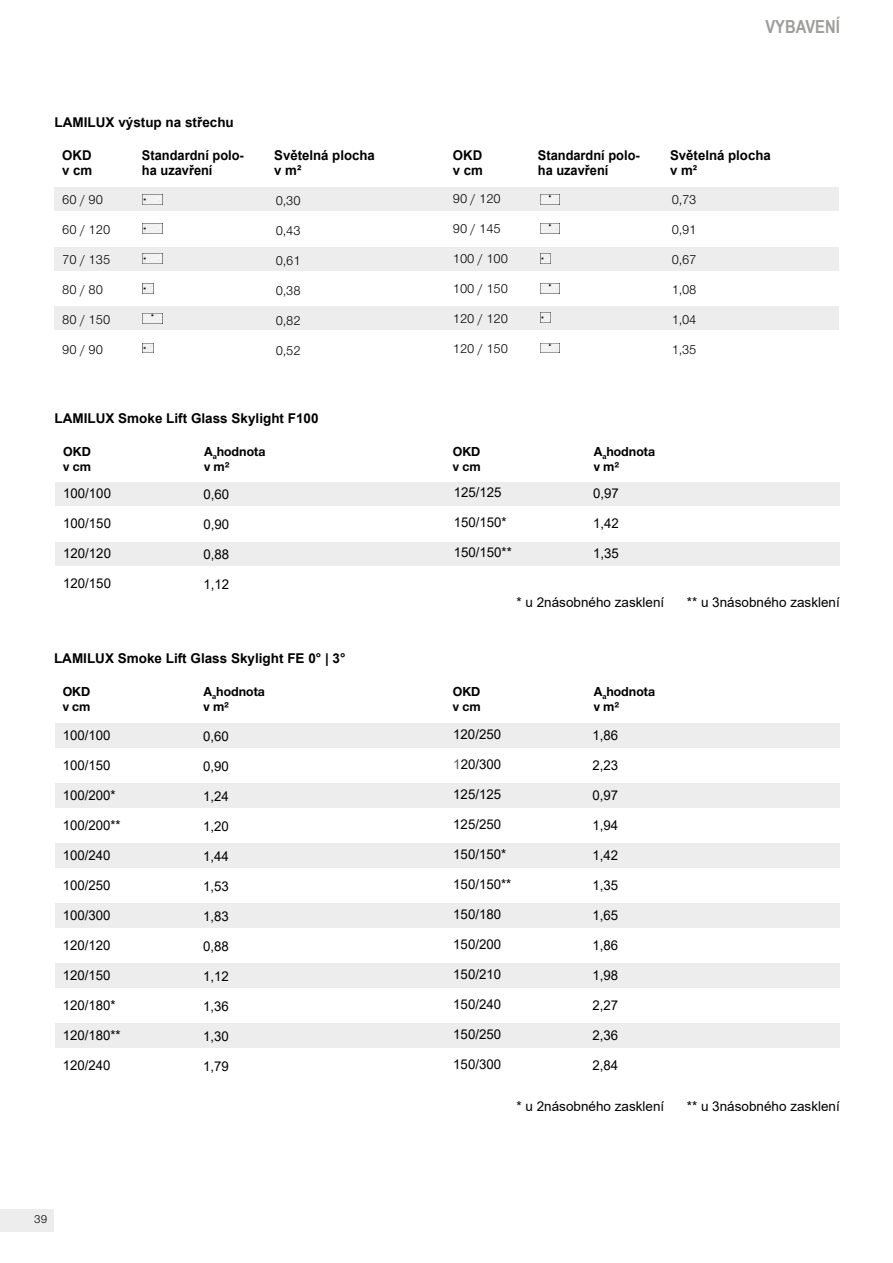
<style>
.page{position:relative;width:893px;height:1263px;background:#fff}
.page>*{position:absolute;margin:0;border:0;box-sizing:border-box;transform-origin:0 0}
.t1{font:700 18px "Arial Narrow";color:#9d9d9c}
.t2{font:13.5px "Arial";color:#000}
.t3{font:700 13.5px/15px "Arial";color:#000}
.t4{font:13.5px "Nimbus Sans Novus T";color:#000}
.t5{font:700 13.5px/15px "Nimbus Sans Novus T";color:#000}
.t6{font:700 13.5px/15px "Arial";color:#000;scale:.95 1}
.t7{font:12px "Nimbus Sans Novus T";color:#000}
.s1{color:#575756}
</style>
<div class="page">
<div style="left:54px;top:187px;width:784px;height:24px;background:#ededed"></div>
<div style="left:54px;top:247px;width:784px;height:24px;background:#ededed"></div>
<div style="left:54px;top:306px;width:784px;height:24px;background:#ededed"></div>
<svg style="left:540px;top:254px;width:11px;height:10px"></svg>
<svg style="left:540px;top:313px;width:11px;height:10px"></svg>
<img style="left:143px;top:194px;width:19px;height:7px">
<img style="left:143px;top:224px;width:19px;height:10px">
<img style="left:143px;top:257px;width:19px;height:7px">
<svg style="left:143px;top:283px;width:11px;height:10px"></svg>
<svg style="left:143px;top:343px;width:11px;height:10px"></svg>
<img style="left:143px;top:313px;width:19px;height:6px">
<img style="left:540px;top:194px;width:19px;height:10px">
<img style="left:540px;top:224px;width:19px;height:10px">
<img style="left:540px;top:283px;width:19px;height:10px">
<img style="left:540px;top:343px;width:19px;height:10px">
<div style="left:55px;top:724px;width:784px;height:24px;background:#ededed"></div>
<div style="left:55px;top:784px;width:784px;height:24px;background:#ededed"></div>
<div style="left:55px;top:843px;width:784px;height:25px;background:#ededed"></div>
<div style="left:55px;top:903px;width:784px;height:25px;background:#ededed"></div>
<div style="left:55px;top:963px;width:784px;height:24px;background:#ededed"></div>
<div style="left:55px;top:1023px;width:784px;height:24px;background:#ededed"></div>
<div style="left:55px;top:482px;width:784px;height:24px;background:#ededed"></div>
<div style="left:55px;top:542px;width:784px;height:24px;background:#ededed"></div>
<div style="left:0;top:1209px;width:54px;height:22px;background:#ededed"></div>
<p class="t3" style="left:55px;top:115px;width:181px">LAMILUX výstup na střechu</p>
<h1 class="t1" style="left:765px;top:13px;width:76px">VYBAVENÍ</h1>
<p class="t3" style="left:453px;top:147px;width:32px">OKD v cm</p>
<p class="t3" style="left:62px;top:148px;width:32px">OKD v cm</p>
<p class="t6" style="left:538px;top:148px;width:109px">Standardní polo&shy;ha uzavření</p>
<p class="t3" style="left:670px;top:148px;width:102px">Světelná plocha v m²</p>
<p class="t6" style="left:142px;top:148px;width:109px">Standardní polo&shy;ha uzavření</p>
<p class="t3" style="left:274px;top:148px;width:102px">Světelná plocha v m²</p>
<p class="t4" style="left:62px;top:191px;width:42px">60 / 90</p>
<p class="t4" style="left:62px;top:221px;width:50px">60 / 120</p>
<p class="t4" style="left:62px;top:251px;width:50px">70 / 135</p>
<p class="t4" style="left:62px;top:281px;width:42px">80 / 80</p>
<p class="t4" style="left:62px;top:311px;width:50px">80 / 150</p>
<p class="t4" style="left:62px;top:341px;width:42px">90 / 90</p>
<p class="t4" style="left:276px;top:192px;width:26px">0,30</p>
<p class="t4" style="left:276px;top:222px;width:26px">0,43</p>
<p class="t4" style="left:276px;top:252px;width:26px">0,61</p>
<p class="t4" style="left:276px;top:282px;width:26px">0,38</p>
<p class="t4" style="left:276px;top:312px;width:26px">0,82</p>
<p class="t4" style="left:276px;top:342px;width:26px">0,52</p>
<p class="t4" style="left:453px;top:190px;width:50px">90 / 120</p>
<p class="t4" style="left:453px;top:220px;width:50px">90 / 145</p>
<p class="t4" style="left:453px;top:250px;width:57px">100 / 100</p>
<p class="t4" style="left:453px;top:280px;width:57px">100 / 150</p>
<p class="t4" style="left:453px;top:310px;width:57px">120 / 120</p>
<p class="t4" style="left:453px;top:340px;width:57px">120 / 150</p>
<p class="t4" style="left:672px;top:191px;width:26px">0,73</p>
<p class="t4" style="left:672px;top:221px;width:26px">0,91</p>
<p class="t4" style="left:672px;top:251px;width:26px">0,67</p>
<p class="t4" style="left:672px;top:281px;width:26px">1,08</p>
<p class="t4" style="left:672px;top:311px;width:26px">1,04</p>
<p class="t4" style="left:672px;top:341px;width:26px">1,35</p>
<p class="t3" style="left:55px;top:411px;width:266px">LAMILUX Smoke Lift Glass Skylight F100</p>
<p class="t5" style="left:63px;top:444px;width:29px">OKD v cm</p>
<p class="t5" style="left:204px;top:444px;width:63px">A<sub>a</sub>hodnota v m²</p>
<p class="t2" style="left:63px;top:484px;width:49px">100/100</p>
<p class="t2" style="left:63px;top:514px;width:49px">100/150</p>
<p class="t2" style="left:63px;top:544px;width:49px">120/120</p>
<p class="t2" style="left:63px;top:574px;width:49px">120/150</p>
<p class="t2" style="left:204px;top:485px;width:27px">0,60</p>
<p class="t2" style="left:204px;top:515px;width:27px">0,90</p>
<p class="t2" style="left:204px;top:545px;width:27px">0,88</p>
<p class="t2" style="left:204px;top:575px;width:27px">1,12</p>
<p class="t3" style="left:54px;top:651px;width:293px">LAMILUX Smoke Lift Glass Skylight FE 0° | 3°</p>
<p class="t5" style="left:453px;top:444px;width:29px">OKD v cm</p>
<p class="t5" style="left:594px;top:444px;width:63px">A<sub>a</sub>hodnota v m²</p>
<p class="t2" style="left:454px;top:483px;width:49px">125/125</p>
<p class="t2" style="left:454px;top:513px;width:54px">150/150*</p>
<p class="t2" style="left:454px;top:543px;width:60px">150/150**</p>
<p class="t2" style="left:593px;top:484px;width:27px">0,97</p>
<p class="t2" style="left:593px;top:514px;width:27px">1,42</p>
<p class="t2" style="left:593px;top:544px;width:27px">1,35</p>
<p class="t2" style="left:516px;top:592px;width:149px">* u 2násobného zasklení</p>
<p class="t5" style="left:63px;top:684px;width:29px">OKD v cm</p>
<p class="t5" style="left:204px;top:684px;width:63px">A<sub>a</sub>hodnota v m²</p>
<p class="t5" style="left:453px;top:684px;width:29px">OKD v cm</p>
<p class="t5" style="left:594px;top:684px;width:63px">A<sub>a</sub>hodnota v m²</p>
<p class="t2" style="left:63px;top:725px;width:49px">100/100</p>
<p class="t2" style="left:63px;top:755px;width:49px">100/150</p>
<p class="t2" style="left:63px;top:785px;width:54px">100/200*</p>
<p class="t2" style="left:63px;top:815px;width:60px">100/200**</p>
<p class="t2" style="left:63px;top:845px;width:49px">100/240</p>
<p class="t2" style="left:63px;top:875px;width:49px">100/250</p>
<p class="t2" style="left:63px;top:905px;width:49px">100/300</p>
<p class="t2" style="left:63px;top:935px;width:49px">120/120</p>
<p class="t2" style="left:63px;top:965px;width:49px">120/150</p>
<p class="t2" style="left:63px;top:995px;width:54px">120/180*</p>
<p class="t2" style="left:63px;top:1025px;width:60px">120/180**</p>
<p class="t2" style="left:63px;top:1055px;width:49px">120/240</p>
<p class="t2" style="left:203px;top:726px;width:27px">0,60</p>
<p class="t2" style="left:203px;top:756px;width:27px">0,90</p>
<p class="t2" style="left:203px;top:786px;width:27px">1,24</p>
<p class="t2" style="left:203px;top:816px;width:27px">1,20</p>
<p class="t2" style="left:203px;top:846px;width:27px">1,44</p>
<p class="t2" style="left:203px;top:876px;width:27px">1,53</p>
<p class="t2" style="left:203px;top:906px;width:27px">1,83</p>
<p class="t2" style="left:203px;top:936px;width:27px">0,88</p>
<p class="t2" style="left:203px;top:966px;width:27px">1,12</p>
<p class="t2" style="left:203px;top:996px;width:27px">1,36</p>
<p class="t2" style="left:203px;top:1026px;width:27px">1,30</p>
<p class="t2" style="left:203px;top:1056px;width:27px">1,79</p>
<p class="t2" style="left:453px;top:724px;width:49px">120/250</p>
<p class="t2" style="left:453px;top:755px;width:49px"><span class="s1">1</span>20/300</p>
<p class="t2" style="left:453px;top:785px;width:49px">125/125</p>
<p class="t2" style="left:453px;top:815px;width:49px">125/250</p>
<p class="t2" style="left:453px;top:845px;width:54px">150/150*</p>
<p class="t2" style="left:453px;top:875px;width:60px">150/150**</p>
<p class="t2" style="left:453px;top:905px;width:49px">150/180</p>
<p class="t2" style="left:453px;top:935px;width:49px">150/200</p>
<p class="t2" style="left:453px;top:965px;width:49px">150/210</p>
<p class="t2" style="left:453px;top:995px;width:49px">150/240</p>
<p class="t2" style="left:453px;top:1025px;width:49px">150/250</p>
<p class="t2" style="left:453px;top:1055px;width:49px">150/300</p>
<p class="t2" style="left:592px;top:726px;width:27px">1,86</p>
<p class="t2" style="left:592px;top:756px;width:27px">2,23</p>
<p class="t2" style="left:592px;top:786px;width:27px">0,97</p>
<p class="t2" style="left:592px;top:816px;width:27px">1,94</p>
<p class="t2" style="left:592px;top:846px;width:27px">1,42</p>
<p class="t2" style="left:592px;top:876px;width:27px">1,35</p>
<p class="t2" style="left:592px;top:906px;width:27px">1,65</p>
<p class="t2" style="left:592px;top:936px;width:27px">1,86</p>
<p class="t2" style="left:592px;top:966px;width:27px">1,98</p>
<p class="t2" style="left:592px;top:996px;width:27px">2,27</p>
<p class="t2" style="left:592px;top:1026px;width:27px">2,36</p>
<p class="t2" style="left:592px;top:1056px;width:27px">2,84</p>
<p class="t2" style="left:516px;top:1097px;width:149px">* u 2násobného zasklení</p>
<p class="t2" style="left:687px;top:592px;width:155px">** u 3násobného zasklení</p>
<p class="t2" style="left:687px;top:1097px;width:155px">** u 3násobného zasklení</p>
<p class="t7" style="left:34px;top:1212px;width:15px">39</p>
</div>
